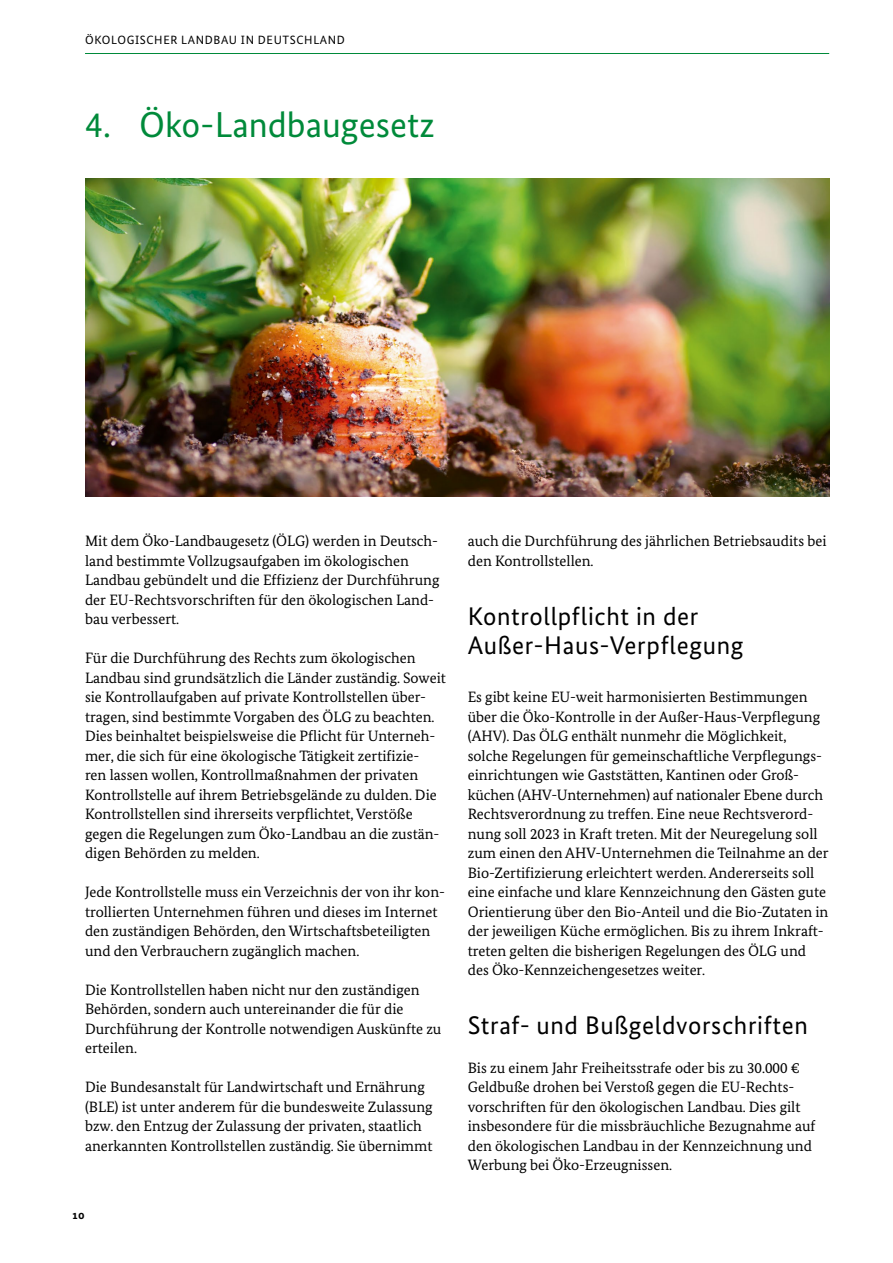
<style>
.page{position:relative;width:893px;height:1263px;background:#fff}
.page>*{position:absolute;margin:0;border:0;box-sizing:border-box;transform-origin:0 0}
.TEXT_H1_24pt{font:36px "Bundes Sans";color:#008a3a}
.Exporttags_H2_17pt{font:25.5px/29.2px "Bundes Sans";letter-spacing:.025em;color:#000}
.Exporttags_P_Fließtext{font:15px/19.5px "Bundes Serif";color:#000}
.t1{font:12px "Bundes Sans";letter-spacing:.05em;color:#000}
.t2{font:700 12px "Bundes Sans";color:#000}
</style>
<div class="page">
<hr style="left:85px;top:53px;width:744px;height:1px;background:#008a3a">
<img style="left:85px;top:179px;width:744px;height:317px">
<p class="t1" style="left:85px;top:32px;width:261px">ÖKOLOGISCHER LANDBAU IN DEUTSCHLAND</p>
<h1 class="TEXT_H1_24pt" style="left:85px;top:102px;width:351px">4. Öko-Landbaugesetz</h1>
<p class="Exporttags_P_Fließtext" style="left:85px;top:531px;width:356px">Mit dem Öko-Landbaugesetz (ÖLG) werden in Deutsch&shy;land bestimmte Vollzugsaufgaben im ökologischen Landbau gebündelt und die Effizienz der Durchführung der EU-Rechtsvorschriften für den ökologischen Land&shy;bau verbessert.</p>
<p class="Exporttags_P_Fließtext" style="left:85px;top:648px;width:362px">Für die Durchführung des Rechts zum ökologischen Landbau sind grundsätzlich die Länder zuständig. Soweit sie Kontrollaufgaben auf private Kontrollstellen über&shy;tragen, sind bestimmte Vorgaben des ÖLG zu beachten.<br>Dies beinhaltet beispielsweise die Pflicht für Unterneh&shy;mer, die sich für eine ökologische Tätigkeit zertifizie-<br>ren lassen wollen, Kontrollmaßnahmen der privaten Kontrollstelle auf ihrem Betriebsgelände zu dulden. Die Kontrollstellen sind ihrerseits verpflichtet, Verstöße gegen die Regelungen zum Öko-Landbau an die zustän&shy;digen Behörden zu melden.</p>
<p class="Exporttags_P_Fließtext" style="left:85px;top:882px;width:362px">Jede Kontrollstelle muss ein Verzeichnis der von ihr kon&shy;trollierten Unternehmen führen und dieses im Internet den zuständigen Behörden, den Wirtschaftsbeteiligten und den Verbrauchern zugänglich machen.</p>
<p class="Exporttags_P_Fließtext" style="left:85px;top:979px;width:358px">Die Kontrollstellen haben nicht nur den zuständigen Behörden, sondern auch untereinander die für die Durchführung der Kontrolle notwendigen Auskünfte zu erteilen.</p>
<p class="Exporttags_P_Fließtext" style="left:85px;top:1077px;width:349px">Die Bundesanstalt für Landwirtschaft und Ernährung (BLE) ist unter anderem für die bundesweite Zulassung bzw. den Entzug der Zulassung der privaten, staatlich anerkannten Kontrollstellen zuständig. Sie übernimmt</p>
<p class="t2" style="left:72px;top:1207px;width:14px">10</p>
<p class="Exporttags_P_Fließtext" style="left:468px;top:531px;width:360px">auch die Durchführung des jährlichen Betriebsaudits bei den Kontrollstellen.</p>
<h2 class="Exporttags_H2_17pt" style="left:468px;top:601px;width:277px">Kontrollpflicht in der<br>Außer-Haus-Verpflegung</h2>
<p class="Exporttags_P_Fließtext" style="left:468px;top:687px;width:362px">Es gibt keine EU-weit harmonisierten Bestimmungen über die Öko-Kontrolle in der Außer-Haus-Verpflegung (AHV). Das ÖLG enthält nunmehr die Möglichkeit, solche Regelungen für gemeinschaftliche Verpflegungs&shy;einrichtungen wie Gaststätten, Kantinen oder Groß&shy;küchen (AHV-Unternehmen) auf nationaler Ebene durch Rechtsverordnung zu treffen. Eine neue Rechtsverord&shy;nung soll 2023 in Kraft treten. Mit der Neuregelung soll zum einen den AHV-Unternehmen die Teilnahme an der Bio-Zertifizierung erleichtert werden. Andererseits soll eine einfache und klare Kennzeichnung den Gästen gute Orientierung über den Bio-Anteil und die Bio-Zutaten in der jeweiligen Küche ermöglichen. Bis zu ihrem Inkraft&shy;treten gelten die bisherigen Regelungen des ÖLG und des Öko-Kennzeichengesetzes weiter.</p>
<h2 class="Exporttags_H2_17pt" style="left:468px;top:1010px;width:342px">Straf- und Bußgeldvorschriften</h2>
<p class="Exporttags_P_Fließtext" style="left:468px;top:1057px;width:349px">Bis zu einem Jahr Freiheitsstrafe oder bis zu 30.000 € Geldbuße drohen bei Verstoß gegen die EU-Rechts&shy;vorschriften für den ökologischen Landbau. Dies gilt insbesondere für die missbräuchliche Bezugnahme auf den ökologischen Landbau in der Kennzeichnung und Werbung bei Öko-Erzeugnissen.</p>
</div>
